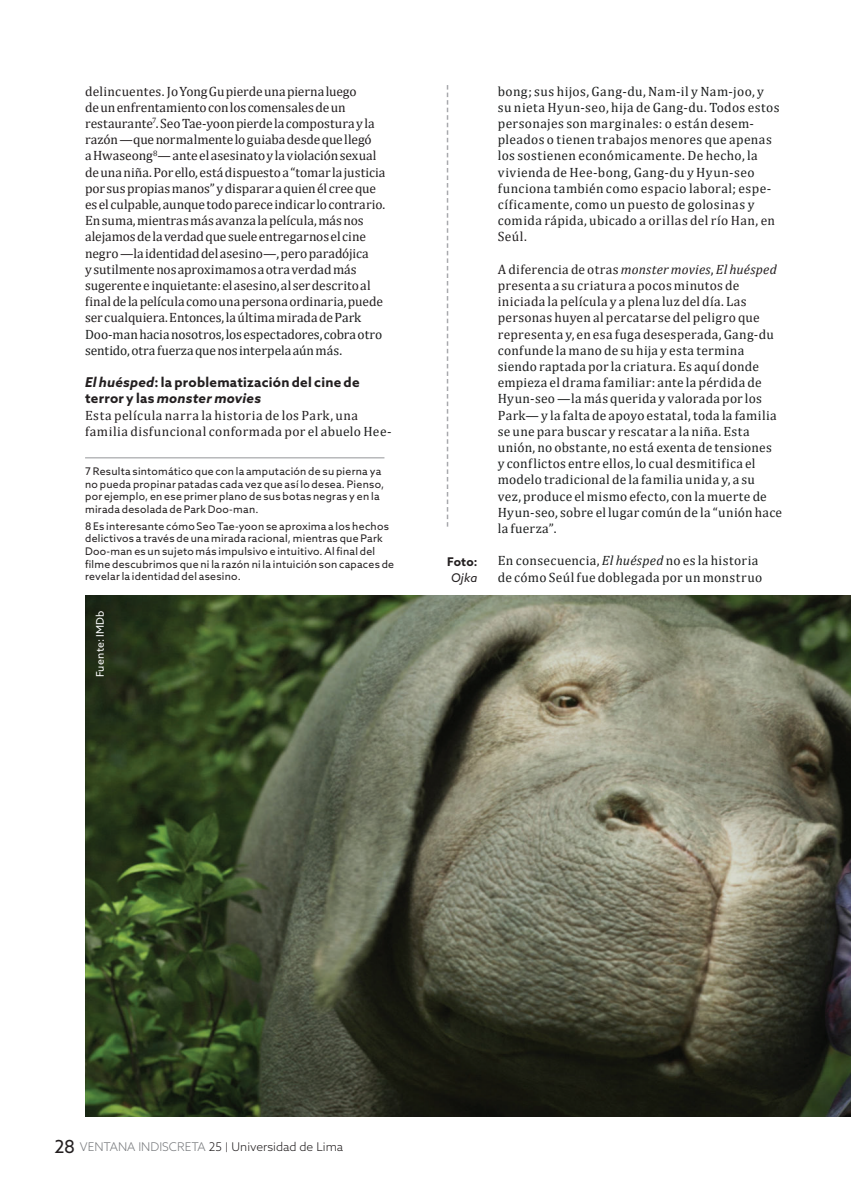
<style>
.page{position:relative;width:851px;height:1191px;background:#fff}
.page>*{position:absolute;margin:0;border:0;box-sizing:border-box;transform-origin:0 0}
.t1{font:13.5px/16.2px "Cambria";letter-spacing:.025em;color:#1d1f1f}
.t2{font:13.5px/16.2px "Cambria";color:#231f20}
.t3{font:13.5px/16.2px "Cambria";letter-spacing:.035em;color:#231f20}
.t4{font:700 13.5px/16.2px "Azo Sans";letter-spacing:.02em;color:#231f20}
.t5{font:300 12px "Azo Sans";color:#231f20}
.t6{font:700 12px "Azo Sans";color:#231f20}
.t7{font:italic 12px "Azo Sans";color:#231f20}
.t8{font:10.5px/12.6px "Azo Sans";letter-spacing:.025em;color:#231f20}
.t9{font:10.5px "Azo Sans";letter-spacing:.03em;color:#fff}
.s1{color:#1d1f1f}
.s2{font-style:italic}
.s3{color:#231f20}
.s4{font-style:italic;color:#231f20}
.s5{font-weight:400;font-size:18px}
.s6{color:#76787b}
.s7{font-size:9.6px}
</style>
<div class="page">
<svg style="left:446px;top:85px;width:2px;height:441px"></svg>
<img style="left:85px;top:595px;width:765px;height:521px">
<hr style="left:85px;top:457px;width:299px;height:1px;background:#939598">
<p class="t2" style="left:85px;top:83px;width:302px">delincuentes. Jo Yong Gu pierde una pierna luego<br>de un enfrentamiento con los comensales de un restaurante<sup>7</sup>. Seo Tae-yoon pierde la compostura y la razón —que normalmente lo guiaba desde que llegó<br>a Hwaseong<sup>8</sup>— ante el asesinato y la violación sexual de una niña. Por ello, está dispuesto a “tomar la justicia por sus propias manos” y disparar a quien él cree que es el culpable, aunque todo parece indicar lo contrario.<br>En suma, mientras más avanza la película, más nos alejamos de la verdad que suele entregarnos el cine negro —la identidad del asesino—, pero paradójica<br>y sutilmente nos aproximamos a otra verdad más sugerente e inquietante: el asesino, al ser descrito al final de la película como una persona ordinaria, puede ser cualquiera. Entonces, la última mirada de <span class="s1">Park Doo-man hacia nosotros, los espectadores, cobra otro sentido, otra fuerza que nos interpela aún más.</span></p>
<p class="t4" style="left:85px;top:374px;width:276px"><span class="s2">El huésped</span>: la problematización del cine de terror y las <span class="s2">monster movies</span></p>
<p class="t3" style="left:85px;top:407px;width:308px">Esta película narra la historia de los Park, una familia disfuncional conformada por <span class="s1">el abuelo Hee-</span></p>
<p class="t8" style="left:85px;top:465px;width:300px">7 Resulta sintomático que con la amputación de su pierna ya no pueda propinar patadas cada vez que así lo desea. Pienso, por ejemplo, en ese primer plano de sus botas negras y en la mirada desolada de Park Doo-man.</p>
<p class="t8" style="left:85px;top:519px;width:310px">8 Es interesante cómo Seo Tae-yoon se aproxima a los hechos delictivos a través de una mirada racional, mientras que Park Doo-man es un sujeto más impulsivo e intuitivo. Al final del filme descubrimos que ni la razón ni la intuición son capaces de revelar la identidad del asesino.</p>
<p class="t9" style="left:93px;top:677px;width:68px;rotate:-90deg">Fuente: IMDb</p>
<p class="t6" style="left:447px;top:553px;width:32px">Foto:</p>
<p class="t7" style="left:451px;top:570px;width:28px">Ojka</p>
<p class="t1" style="left:497px;top:83px;width:283px">bong; sus hijos, Gang-du, Nam-il y Nam-joo, y su nieta Hyun-seo, hija de Gang-du. Todos estos personajes son marginales: o están desem&shy;pleados o tienen trabajos menores que apenas los sostienen económicamente. De hecho, la vivienda de Hee-bong, Gang-du y Hyun-seo funciona también como espacio laboral; espe&shy;cíficamente, como un puesto de golosinas y comida rápida, ubicado <span class="s3">a orillas del río Han, en Seúl.</span></p>
<p class="t1" style="left:497px;top:261px;width:286px"><span class="s3">A diferencia de otras</span> <span class="s4">monster movies</span><span class="s3">,</span> <span class="s4">El huésped </span><span class="s3">presenta a su criatura a pocos minutos de iniciada la película y a plena luz del día. Las personas huyen al percatarse del peligro que representa y, en esa fuga desesperada,</span> Gang-du confunde la mano de su hija y esta termina siendo raptada por la criatura. Es aquí donde empieza el drama familiar: ante la pérdida de Hyun-seo —la más querida y valorada por los Park— y la falta de apoyo estatal, toda la familia se une para buscar y rescatar a la niña. Esta unión, no obstante, no está exenta de tensiones<br>y conflictos entre ellos, lo cual desmitifica el modelo tradicional de la familia unida y, a su<br>vez, produce el mismo efecto, con la muerte de Hyun-seo, sobre el lugar común de la “unión hace la fuerza”.</p>
<p class="t1" style="left:497px;top:553px;width:266px">En consecuencia, <span class="s2">El huésped</span> no es la historia de cómo Seúl fue doblegada por un monstruo</p>
<p class="t5" style="left:54px;top:1139px;width:290px"><span class="s5">28</span> <span class="s6">VENTANA INDISCRETA</span> 25 <span class="s7">|</span> Universidad de Lima</p>
</div>
